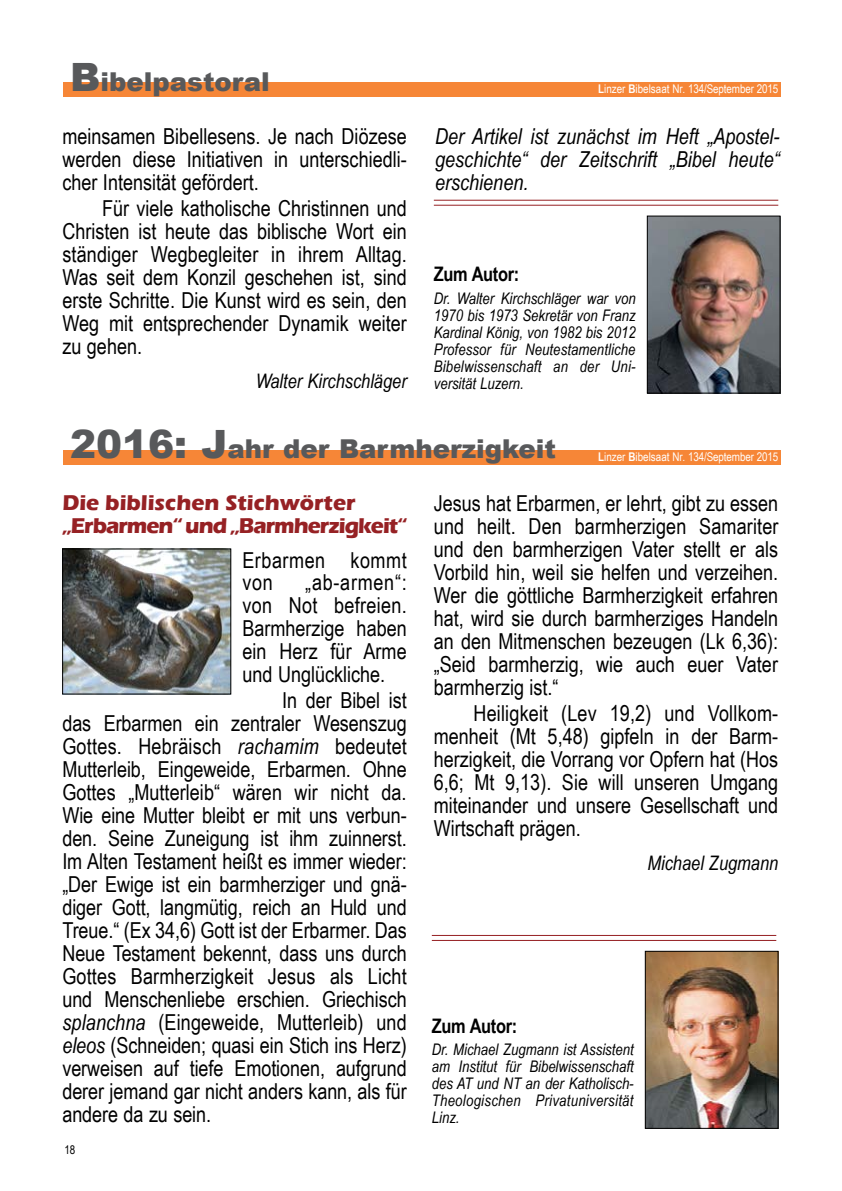
<style>
.page{position:relative;width:842px;height:1191px;background:#fff}
.page>*{position:absolute;margin:0;border:0;box-sizing:border-box;transform-origin:0 0}
.t1{font:900 26px "Arial";color:#58595b}
.t2{font:22px/23px "Arial Narrow";color:#000;text-align:justify}
.t3{font:italic 22px/23px "Arial Narrow";color:#000;text-align:justify}
.t4{font:700 22px/23px "Eras ITC";letter-spacing:-.045em;color:#962124}
.t5{font:22px/23px "Arial Narrow";letter-spacing:.025em;color:#000}
.t6{font:italic 20px "Arial Narrow";color:#000}
.t7{font:700 20px "Arial Narrow";letter-spacing:-.015em;color:#000}
.t8{font:italic 16px/17px "Arial Narrow";letter-spacing:.015em;color:#000;text-align:justify}
.t9{font:12px "Arial Narrow";letter-spacing:-.01em;color:#fff}
.t10{font:12px "Arial Narrow";color:#000}
.s1{font-size:39px}
.s2{font-weight:700}
.s3{font-style:italic}
</style>
<div class="page">
<div style="left:63px;top:83px;width:717px;height:14px;background:#f68637"></div>
<img style="left:649px;top:218px;width:129px;height:173px">
<div style="left:647px;top:216px;width:133px;height:177px;border:1px solid #000"></div>
<hr style="left:434px;top:200px;width:344px;height:1px;background:#962124">
<hr style="left:434px;top:205px;width:344px;height:1px;background:#962124">
<div style="left:63px;top:450px;width:717px;height:14px;background:#f68637"></div>
<img style="left:647px;top:953px;width:129px;height:173px">
<div style="left:645px;top:951px;width:133px;height:177px;border:1px solid #000"></div>
<hr style="left:432px;top:935px;width:344px;height:1px;background:#962124">
<hr style="left:432px;top:940px;width:344px;height:1px;background:#962124">
<img style="left:64px;top:551px;width:165px;height:141px">
<div style="left:62px;top:549px;width:169px;height:145px;border:1px solid #000"></div>
<p class="t1" style="left:70px;top:63px;width:201px"><span class="s1">B</span>ibelpastoral</p>
<p class="t2" style="left:62px;top:124px;width:346px">meinsamen Bibellesens. Je nach Diözese werden diese Initiativen in unterschiedli&shy;cher Intensität gefördert.</p>
<p class="t2" style="left:62px;top:195px;width:346px;text-indent:40px">Für viele katholische Christinnen und Christen ist heute das biblische Wort ein ständiger Wegbegleiter in ihrem Alltag.<br>Was seit dem Konzil geschehen ist, sind erste Schritte. Die Kunst wird es sein, den Weg mit entsprechender Dynamik weiter zu gehen.</p>
<p class="t6" style="left:256px;top:367px;width:152px">Walter Kirchschläger</p>
<p class="t9" style="left:598px;top:80px;width:182px"><span class="s2">L</span>inzer <span class="s2">B</span>ibelsaat Nr. 134/September 2015</p>
<p class="t3" style="left:435px;top:124px;width:346px">Der Artikel ist zunächst im Heft „Apostel&shy;geschichte“ der Zeitschrift „Bibel heute“ erschienen.</p>
<p class="t7" style="left:434px;top:259px;width:87px">Zum Autor:</p>
<p class="t8" style="left:434px;top:289px;width:203px">Dr. Walter Kirchschläger war von 1970 bis 1973 Sekretär von Franz Kardinal König, von 1982 bis 2012<br>Professor für Neutestamentliche Bibelwissenschaft an der Uni&shy;versität Luzern.</p>
<p class="t1" style="left:70px;top:430px;width:487px"><span class="s1">2016: J</span>ahr der Barmherzigkeit</p>
<p class="t9" style="left:598px;top:447px;width:182px"><span class="s2">L</span>inzer <span class="s2">B</span>ibelsaat Nr. 134/September 2015</p>
<p class="t2" style="left:434px;top:490px;width:346px">Jesus hat Erbarmen, er lehrt, gibt zu essen und heilt. Den barmherzigen Samariter und den barmherzigen Vater stellt er als Vorbild hin, weil sie helfen und verzeihen.<br>Wer die göttliche Barmherzigkeit erfahren hat, wird sie durch barmherziges Handeln an den Mitmenschen bezeugen (Lk 6,36): „Seid barmherzig, wie auch euer Vater barmherzig ist.“</p>
<p class="t2" style="left:434px;top:700px;width:346px;text-indent:40px">Heiligkeit (Lev 19,2) und Vollkom&shy;menheit (Mt 5,48) gipfeln in der Barm&shy;herzigkeit, die Vorrang vor Opfern hat (Hos 6,6; Mt 9,13). Sie will unseren Umgang miteinander und unsere Gesellschaft und Wirtschaft prägen.</p>
<p class="t6" style="left:647px;top:849px;width:132px">Michael Zugmann</p>
<p class="t4" style="left:62px;top:491px;width:346px">Die biblischen Stichwörter „Erbarmen“ und „Barmherzigkeit“</p>
<p class="t5" style="left:242px;top:547px;width:166px">Erbarmen kommt von</p>
<p class="t2" style="left:242px;top:570px;width:166px;text-indent:63px">„ab-armen“: von Not befreien.<br>Barmherzige haben ein Herz für Arme und Unglückliche.</p>
<p class="t2" style="left:62px;top:688px;width:346px;text-indent:220px">In der Bibel ist das Erbarmen ein zentraler Wesenszug Gottes. Hebräisch <span class="s3">rachamim</span> bedeutet Mutterleib, Eingeweide, Erbarmen. Ohne Gottes „Mutterleib“ wären wir nicht da.<br>Wie eine Mutter bleibt er mit uns verbun&shy;den. Seine Zuneigung ist ihm zuinnerst.<br>Im Alten Testament heißt es immer wieder: „Der Ewige ist ein barmherziger und gnä&shy;diger Gott, langmütig, reich an Huld und Treue.“ (Ex 34,6) Gott ist der Erbarmer. Das Neue Testament bekennt, dass uns durch Gottes Barmherzigkeit Jesus als Licht und Menschenliebe erschien. Griechisch <span class="s3">splanchna</span> (Eingeweide, Mutterleib) und <span class="s3">eleos</span> (Schneiden; quasi ein Stich ins Herz) verweisen auf tiefe Emotionen, aufgrund derer jemand gar nicht anders kann, als für andere da zu sein.</p>
<p class="t7" style="left:432px;top:1010px;width:87px">Zum Autor:</p>
<p class="t8" style="left:432px;top:1040px;width:203px">Dr. Michael Zugmann ist Assistent am Institut für Bibelwissenschaft des AT und NT an der Katholisch-Theologischen Privatuniversität Linz.</p>
<p class="t10" style="left:64px;top:1141px;width:12px">18</p>
</div>
